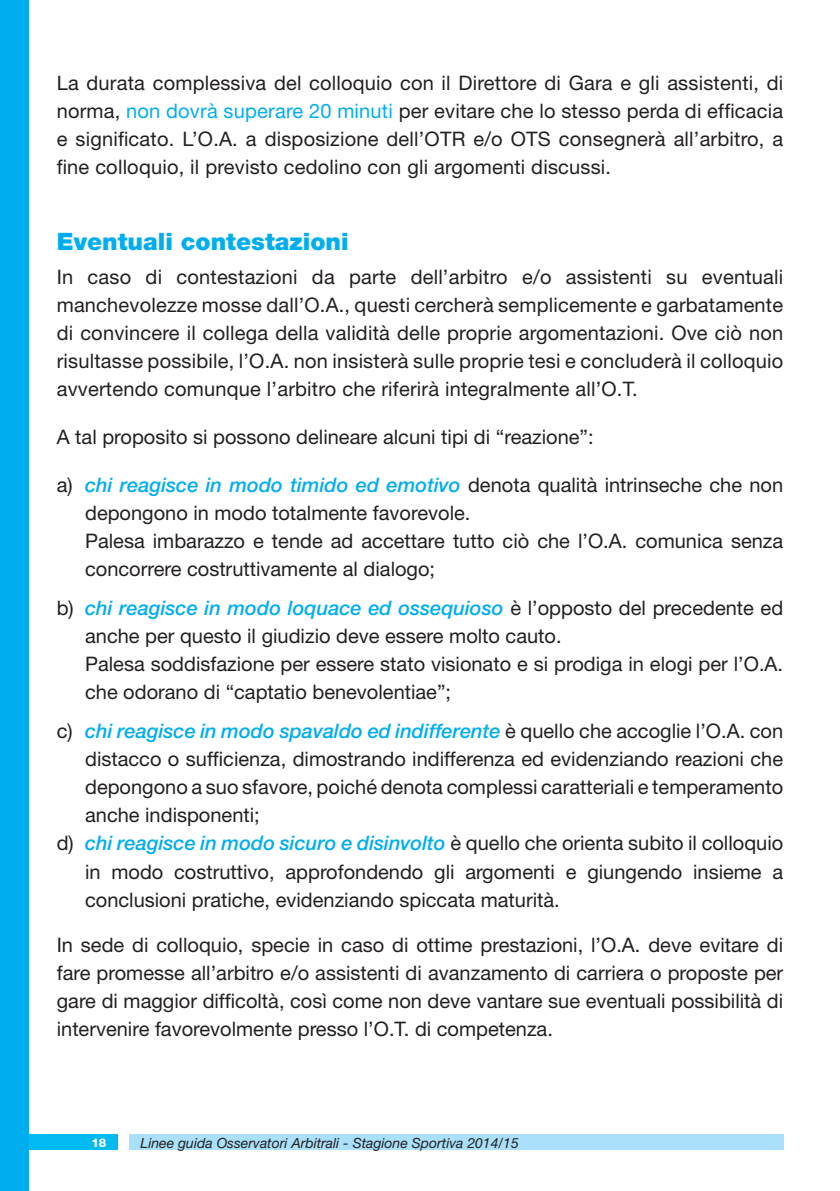
<style>
.page{position:relative;width:840px;height:1191px;background:#fff}
.page>*{position:absolute;margin:0;border:0;box-sizing:border-box;transform-origin:0 0}
.t1{font:900 24px "Helvetica Neue";color:#00aeef}
.t2{font:20px/28px "Helvetica Neue";color:#231f20;text-align:justify}
.t3{font:italic 500 20px "Helvetica Neue";color:#00aeef}
.t4{font:italic 14px "Helvetica Neue";color:#231f20}
.t5{font:800 12px "Helvetica Neue";color:#fff}
.s1{color:#00aeef}
.s2{font-weight:500;font-style:italic;color:#00aeef}
.s3{font-weight:400;font-style:normal;color:#231f20}
</style>
<div class="page">
<div style="left:129px;top:1134px;width:654px;height:15px;background:#aae0f9"></div>
<div style="left:0;top:1134px;width:118px;height:15px;background:#00baf1"></div>
<div style="left:0;top:0;width:28px;height:1191px;background:#00aeef"></div>
<p class="t2" style="left:57px;top:68px;width:727px">La durata complessiva del colloquio con il Direttore di Gara e gli assistenti, di norma, <span class="s1">non dovrà superare 20 minuti</span> per evitare che lo stesso perda di efficacia e significato. L’O.A. a disposizione dell’OTR e/o OTS consegnerà all’arbitro, a fine colloquio, il previsto cedolino con gli argomenti discussi.</p>
<p class="t1" style="left:57px;top:227px;width:293px">Eventuali contestazioni</p>
<p class="t2" style="left:57px;top:262px;width:727px">In caso di contestazioni da parte dell’arbitro e/o assistenti su eventuali manchevolezze mosse dall’O.A., questi cercherà semplicemente e garbatamente di convincere il collega della validità delle proprie argomentazioni. Ove ciò non risultasse possibile, l’O.A. non insisterà sulle proprie tesi e concluderà il colloquio avvertendo comunque l’arbitro che riferirà integralmente all’O.T.</p>
<p class="t2" style="left:57px;top:422px;width:538px">A tal proposito si possono delineare alcuni tipi di “reazione”:</p>
<p class="t2" style="left:85px;top:470px;width:699px;text-align:left;text-indent:-28px">a) <span class="s2">chi reagisce in modo timido ed emotivo</span> denota qualità intrinseche che non depongono in modo totalmente favorevole.<br>Palesa imbarazzo e tende ad accettare tutto ciò che l’O.A. comunica senza concorrere costruttivamente al dialogo;</p>
<p class="t2" style="left:85px;top:593px;width:699px;text-align:left;text-indent:-28px">b) <span class="s2">chi reagisce in modo loquace ed ossequioso</span> è l’opposto del precedente ed anche per questo il giudizio deve essere molto cauto.<br>Palesa soddisfazione per essere stato visionato e si prodiga in elogi per l’O.A. che odorano di “captatio benevolentiae”;</p>
<p class="t3" style="left:57px;top:719px;width:727px"><span class="s3">c)</span> chi reagisce in modo spavaldo ed indifferente <span class="s3">è quello che accoglie l’O.A. con</span></p>
<p class="t2" style="left:85px;top:745px;width:699px">distacco o sufficienza, dimostrando indifferenza ed evidenziando reazioni che</p>
<p class="t2" style="left:85px;top:773px;width:699px">depongono a suo sfavore, poiché denota complessi caratteriali e temperamento</p>
<p class="t2" style="left:85px;top:801px;width:176px">anche indisponenti;</p>
<p class="t2" style="left:57px;top:829px;width:727px">d) <span class="s2">chi reagisce in modo sicuro e disinvolto</span> è quello che orienta subito il colloquio</p>
<p class="t2" style="left:85px;top:857px;width:699px">in modo costruttivo, approfondendo gli argomenti e giungendo insieme a</p>
<p class="t2" style="left:85px;top:885px;width:476px">conclusioni pratiche, evidenziando spiccata maturità.</p>
<p class="t2" style="left:57px;top:930px;width:727px">In sede di colloquio, specie in caso di ottime prestazioni, l’O.A. deve evitare di fare promesse all’arbitro e/o assistenti di avanzamento di carriera o proposte per gare di maggior difficoltà, così come non deve vantare sue eventuali possibilità di intervenire favorevolmente presso l’O.T. di competenza.</p>
<p class="t5" style="left:91px;top:1135px;width:17px">18</p>
<p class="t4" style="left:140px;top:1134px;width:379px">Linee guida Osservatori Arbitrali - Stagione Sportiva 2014/15</p>
</div>
